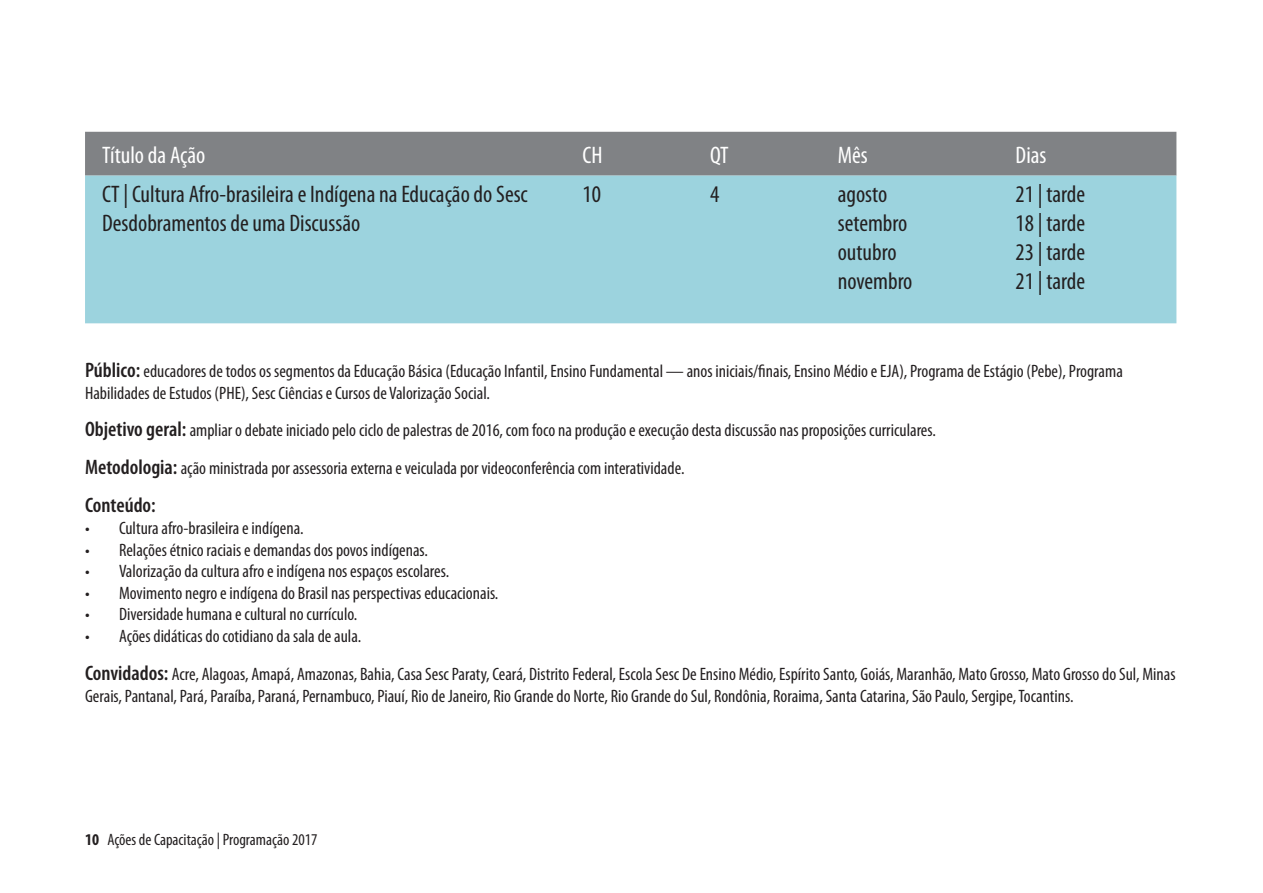
<style>
.page{position:relative;width:1263px;height:893px;background:#fff}
.page>*{position:absolute;margin:0;border:0;box-sizing:border-box;transform-origin:0 0}
.t1{font:condensed 24px/28.8px "Myriad Pro";color:#231f20}
.t2{font:condensed 24px "Myriad Pro";color:#fff}
.t3{font:600 condensed 21px "Myriad Pro";color:#231f20}
.t4{font:condensed 18px/38px "Myriad Pro";color:#231f20}
.t5{font:condensed 16.5px "Myriad Pro";color:#231f20}
.s1{font-weight:600;font-size:21px}
.s2{font-weight:700}
</style>
<div class="page">
<div style="left:85px;top:132px;width:1091px;height:44px;background:#808285"></div>
<div style="left:85px;top:176px;width:1091px;height:147px;background:#9cd3de"></div>
<h1 class="t2" style="left:102px;top:142px;width:105px">Título da Ação</h1>
<h1 class="t2" style="left:583px;top:142px;width:22px">CH</h1>
<h1 class="t2" style="left:710px;top:142px;width:20px">QT</h1>
<h1 class="t2" style="left:838px;top:142px;width:32px">Mês</h1>
<h1 class="t2" style="left:1015px;top:142px;width:32px">Dias</h1>
<h1 class="t1" style="left:102px;top:180px;width:427px">CT | Cultura Afro-brasileira e Indígena na Educação do Sesc<br>Desdobramentos de uma Discussão</h1>
<h1 class="t1" style="left:583px;top:180px;width:20px">10</h1>
<h1 class="t1" style="left:710px;top:180px;width:11px">4</h1>
<h1 class="t1" style="left:838px;top:180px;width:76px">agosto setembro outubro novembro</h1>
<h1 class="t1" style="left:1015px;top:180px;width:71px;text-align:justify">21 | tarde 18 | tarde 23 | tarde 21 | tarde</h1>
<p class="t4" style="left:85px;top:360px;width:1039px;line-height:21.6px"><span class="s1">Público:</span> educadores de todos os segmentos da Educação Básica (Educação Infantil, Ensino Fundamental — anos iniciais/finais, Ensino Médio e EJA), Programa de Estágio (Pebe), Programa<br>Habilidades de Estudos (PHE), Sesc Ciências e Cursos de Valorização Social.</p>
<p class="t4" style="left:85px;top:412px;width:852px"><span class="s1">Objetivo geral:</span> ampliar o debate iniciado pelo ciclo de palestras de 2016, com foco na produção e execução desta discussão nas proposições curriculares.<br><span class="s1">Metodologia:</span> ação ministrada por assessoria externa e veiculada por videoconferência com interatividade.</p>
<p class="t3" style="left:85px;top:494px;width:72px">Conteúdo:</p>
<p class="t4" style="left:85px;top:509px;width:220px">• Cultura afro-brasileira e indígena.</p>
<p class="t4" style="left:85px;top:531px;width:344px">• Relações étnico raciais e demandas dos povos indígenas.</p>
<p class="t4" style="left:85px;top:553px;width:366px">• Valorização da cultura afro e indígena nos espaços escolares.</p>
<p class="t4" style="left:85px;top:574px;width:415px">• Movimento negro e indígena do Brasil nas perspectivas educacionais.</p>
<p class="t4" style="left:85px;top:596px;width:274px">• Diversidade humana e cultural no currículo.</p>
<p class="t4" style="left:85px;top:617px;width:1092px">• Ações didáticas do cotidiano da sala de aula.<br><span class="s1">Convidados:</span> Acre, Alagoas, Amapá, Amazonas, Bahia, Casa Sesc Paraty, Ceará, Distrito Federal, Escola Sesc De Ensino Médio, Espírito Santo, Goiás, Maranhão, Mato Grosso, Mato Grosso do Sul, Minas</p>
<p class="t4" style="left:85px;top:677px;width:990px">Gerais, Pantanal, Pará, Paraíba, Paraná, Pernambuco, Piauí, Rio de Janeiro, Rio Grande do Norte, Rio Grande do Sul, Rondônia, Roraima, Santa Catarina, São Paulo, Sergipe, Tocantins.</p>
<p class="t5" style="left:85px;top:830px;width:234px"><span class="s2">10</span> Ações de Capacitação | Programação 2017</p>
</div>
